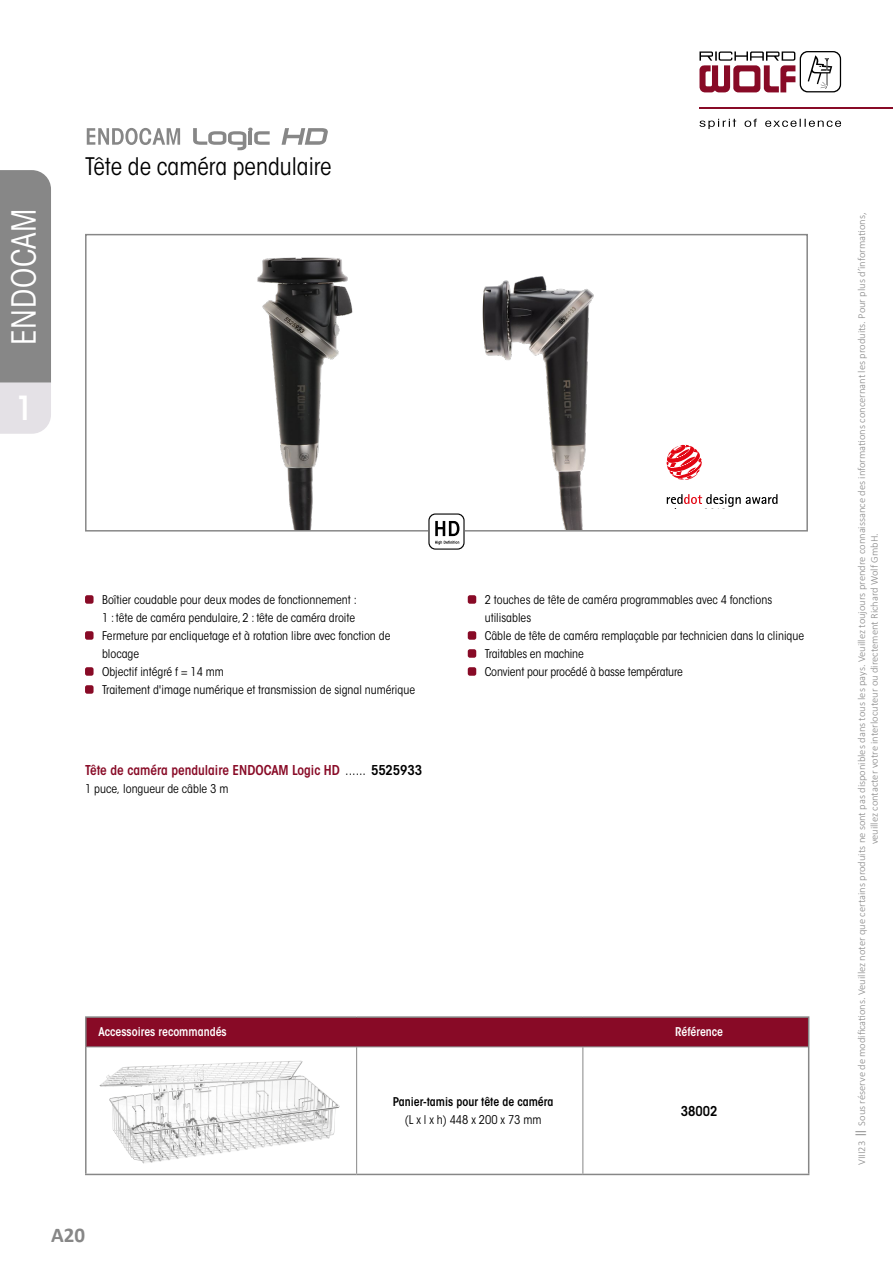
<style>
.page{position:relative;width:893px;height:1263px;background:#fff}
.page>*{position:absolute;margin:0;border:0;box-sizing:border-box;transform-origin:0 0}
.t1{font:condensed 33px "ITC Avant Garde Std";letter-spacing:.025em;color:#fff}
.t2{font:600 condensed 33px "ITC Avant Garde Std";color:#fff}
.t3{font:condensed 24px "ITC Avant Garde Std";color:#000}
.t4{font:700 21px "Calibri";color:#878787}
.t5{font:600 condensed 13.5px "ITC Avant Garde Std";color:#880a26}
.t6{font:600 condensed 13.5px "ITC Avant Garde Std";color:#000}
.t7{font:condensed 12px/18px "ITC Avant Garde Std";color:#000}
.t8{font:600 condensed 12px "ITC Avant Garde Std";color:#fff}
.t9{font:600 condensed 12px "ITC Avant Garde Std";color:#000}
.t10{font:300 10.5px/12.6px "Calibri";color:#878787;text-align:center}
.s1{font-weight:400;color:#000}
.s2{color:#000}
.s3{font-family:"Adobe Garamond Pro";font-weight:700}
</style>
<div class="page">
<svg style="left:699px;top:119px;width:142px;height:10px"></svg>
<svg style="left:699px;top:51px;width:142px;height:41px"></svg>
<hr style="left:699px;top:107px;width:194px;height:2px;background:#880a26">
<svg style="left:0;top:170px;width:51px;height:264px;background:#99999a"></svg>
<svg style="left:667px;top:494px;width:110px;height:13px"></svg>
<svg style="left:667px;top:445px;width:35px;height:35px"></svg>
<div style="left:85px;top:595px;width:9px;height:9px;background:#880a26;border-radius:2px"></div>
<div style="left:85px;top:631px;width:9px;height:9px;background:#880a26;border-radius:2px"></div>
<div style="left:85px;top:667px;width:9px;height:9px;background:#880a26;border-radius:2px"></div>
<div style="left:85px;top:685px;width:9px;height:9px;background:#880a26;border-radius:2px"></div>
<hr style="left:356px;top:1047px;width:1px;height:127px;background:#878787">
<hr style="left:582px;top:1047px;width:1px;height:127px;background:#878787">
<hr style="left:85px;top:1016px;width:272px;height:2px;background:#878787">
<hr style="left:85px;top:1018px;width:2px;height:29px;background:#878787">
<hr style="left:357px;top:1016px;width:226px;height:2px;background:#878787">
<hr style="left:583px;top:1016px;width:226px;height:2px;background:#878787">
<div style="left:86px;top:1017px;width:723px;height:30px;background:#880a26"></div>
<hr style="left:85px;top:1047px;width:2px;height:127px;background:#878787">
<hr style="left:808px;top:1047px;width:1px;height:127px;background:#878787">
<hr style="left:85px;top:1174px;width:272px;height:1px;background:#878787">
<hr style="left:357px;top:1174px;width:226px;height:1px;background:#878787">
<hr style="left:583px;top:1174px;width:226px;height:1px;background:#878787">
<img style="left:99px;top:1060px;width:241px;height:104px">
<div style="left:468px;top:595px;width:8px;height:9px;background:#880a26;border-radius:2px"></div>
<div style="left:468px;top:631px;width:8px;height:9px;background:#880a26;border-radius:2px"></div>
<div style="left:468px;top:649px;width:8px;height:9px;background:#880a26;border-radius:2px"></div>
<div style="left:468px;top:667px;width:8px;height:9px;background:#880a26;border-radius:2px"></div>
<svg style="left:87px;top:128px;width:93px;height:17px"></svg>
<svg style="left:282px;top:128px;width:46px;height:17px"></svg>
<svg style="left:193px;top:128px;width:77px;height:22px"></svg>
<img style="left:257px;top:257px;width:96px;height:271px">
<div style="left:85px;top:234px;width:723px;height:297px;border:2px solid #878787"></div>
<img style="left:467px;top:276px;width:172px;height:253px">
<svg style="left:428px;top:513px;width:37px;height:37px"></svg>
<h1 class="t1" style="left:4px;top:345px;width:139px;rotate:-90deg">ENDOCAM</h1>
<h1 class="t2" style="left:15px;top:388px;width:19px">1</h1>
<h2 class="t3" style="left:85px;top:152px;width:248px">Tête de caméra pendulaire</h2>
<p class="t7" style="left:102px;top:591px;width:315px">Boîtier coudable pour deux modes de fonctionnement :<br>1 : tête de caméra pendulaire, 2 : tête de caméra droite<br>Fermeture par encliquetage et à rotation libre avec fonction de blocage<br>Objectif intégré f = 14 mm<br>Traitement d'image numérique et transmission de signal numérique</p>
<p class="t5" style="left:85px;top:762px;width:339px">Tête de caméra pendulaire ENDOCAM Logic HD <span class="s1">......</span> <span class="s2">5525933</span></p>
<p class="t7" style="left:85px;top:780px;width:145px">1 puce, longueur de câble 3 m</p>
<p class="t7" style="left:485px;top:591px;width:321px">2 touches de tête de caméra programmables avec 4 fonctions utilisables<br>Câble de tête de caméra remplaçable par technicien dans la clinique Traitables en machine<br>Convient pour procédé à basse température</p>
<p class="t8" style="left:99px;top:1024px;width:130px">Accessoires recommandés</p>
<p class="t8" style="left:675px;top:1024px;width:49px">Référence</p>
<p class="t9" style="left:393px;top:1094px;width:162px">Panier-tamis pour tête de caméra</p>
<p class="t7" style="left:405px;top:1111px;width:138px">(L x l x h) 448 x 200 x 73 mm</p>
<p class="t6" style="left:681px;top:1102px;width:38px">38002</p>
<h3 class="t4" style="left:51px;top:1220px;width:36px">A20</h3>
<p class="t10" style="left:855px;top:1165px;width:954px;rotate:-90deg">VIII23 <span class="s3">||</span> Sous réserve de modifications. Veuillez noter que certains produits ne sont pas disponibles dans tous les pays. Veuillez toujours prendre connaissance des informations concernant les produits. Pour plus d’informations, veuillez contacter votre interlocuteur ou directement Richard Wolf GmbH.</p>
</div>
